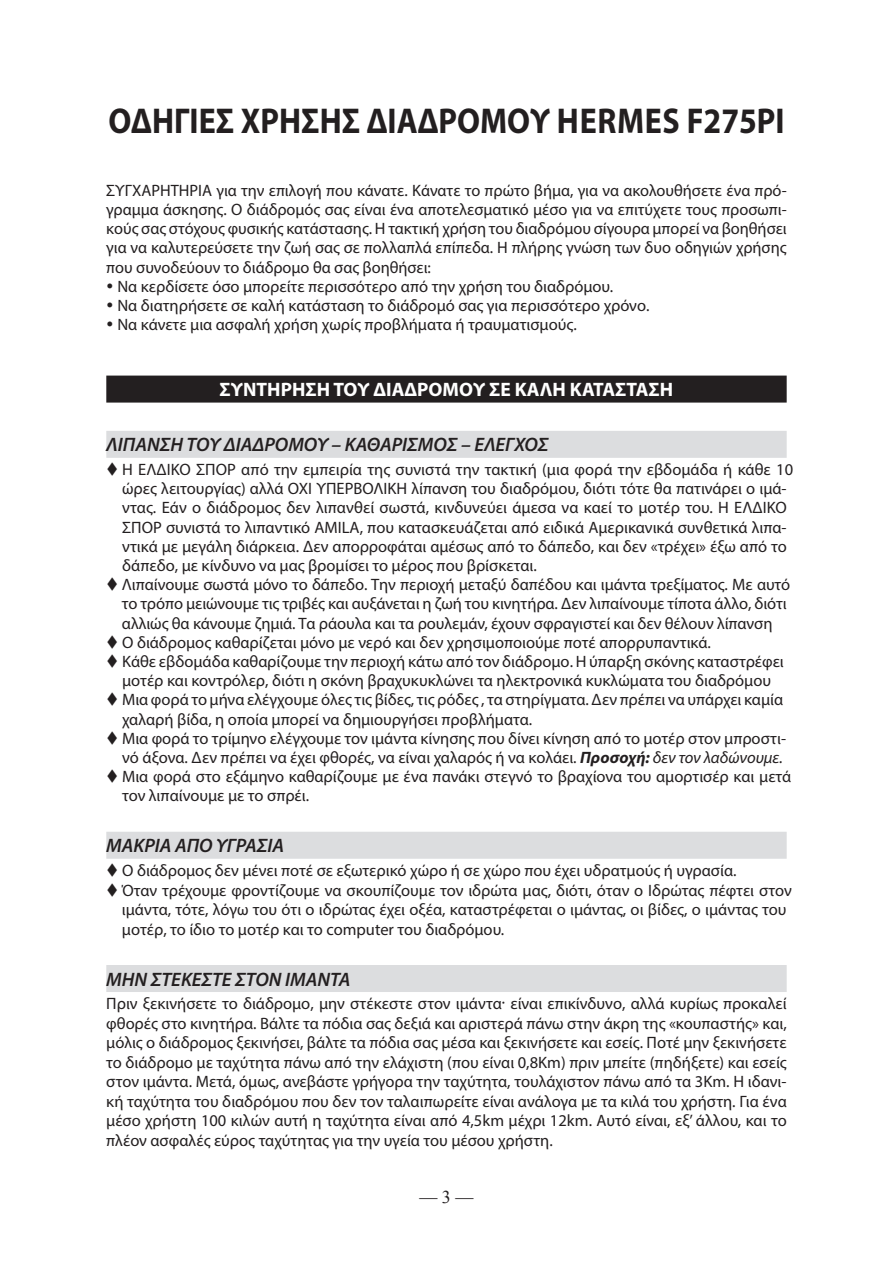
<style>
.page{position:relative;width:893px;height:1263px;background:#fff}
.page>*{position:absolute;margin:0;border:0;box-sizing:border-box;transform-origin:0 0}
.t1{font:700 36px "Myriad Pro";color:#231f20;scale:.89 1}
.t2{font:italic 600 19.5px "Myriad Pro";color:#231f20}
.t3{font:700 19.5px "Myriad Pro";color:#fff}
.t4{font:18px "Times New Roman";color:#231f20}
.t5{font:16.5px/19.2px "Myriad Pro";color:#231f20}
.s1{font-weight:700;font-style:italic}
.s2{font-style:italic}
</style>
<div class="page">
<div style="left:106px;top:376px;width:681px;height:27px;background:#231f20"></div>
<div style="left:106px;top:431px;width:681px;height:27px;background:#dcdddf"></div>
<div style="left:106px;top:832px;width:681px;height:27px;background:#dcdddf"></div>
<div style="left:106px;top:965px;width:681px;height:27px;background:#dcdddf"></div>
<h1 class="t1" style="left:108px;top:98px;width:761px">ΟΔΗΓΙΕΣ ΧΡΗΣΗΣ ΔΙΑΔΡΟΜΟΥ HERMES F275PI</h1>
<p class="t5" style="left:106px;top:180px;width:682px;text-align:justify">ΣΥΓΧΑΡΗΤΗΡΙΑ για την επιλογή που κάνατε. Κάνατε το πρώτο βήμα, για να ακολουθήσετε ένα πρό&shy;γραμμα άσκησης. Ο διάδρομός σας είναι ένα αποτελεσματικό μέσο για να επιτύχετε τους προσωπι&shy;κούς σας στόχους φυσικής κατάστασης. Η τακτική χρήση του διαδρόμου σίγουρα μπορεί να βοηθήσει για να καλυτερεύσετε την ζωή σας σε πολλαπλά επίπεδα. Η πλήρης γνώση των δυο οδηγιών χρήσης που συνοδεύουν το διάδρομο θα σας βοηθήσει:</p>
<p class="t5" style="left:106px;top:276px;width:508px">• Να κερδίσετε όσο μπορείτε περισσότερο από την χρήση του διαδρόμου.</p>
<p class="t5" style="left:106px;top:296px;width:545px">• Να διατηρήσετε σε καλή κατάσταση το διάδρομό σας για περισσότερο χρόνο.</p>
<p class="t5" style="left:106px;top:315px;width:472px">• Να κάνετε μια ασφαλή χρήση χωρίς προβλήματα ή τραυματισμούς.</p>
<p class="t3" style="left:220px;top:377px;width:455px">ΣΥΝΤΗΡΗΣΗ ΤΟΥ ΔΙΑΔΡΟΜΟΥ ΣΕ ΚΑΛΗ ΚΑΤΑΣΤΑΣΗ</p>
<p class="t2" style="left:106px;top:432px;width:444px">ΛΙΠΑΝΣΗ ΤΟΥ ΔΙΑΔΡΟΜΟΥ – ΚΑΘΑΡΙΣΜΟΣ – ΕΛΕΓΧΟΣ</p>
<p class="t5" style="left:122px;top:459px;width:672px;text-indent:-16px">▼ H EΛΔΙΚΟ ΣΠΟΡ από την εμπειρία της συνιστά την τακτική (μια φορά την εβδομάδα ή κάθε 10 ώρες λειτουργίας) αλλά ΟΧΙ ΥΠΕΡΒΟΛΙΚΗ λίπανση του διαδρόμου, διότι τότε θα πατινάρει ο ιμά&shy;ντας. Εάν ο διάδρομος δεν λιπανθεί σωστά, κινδυνεύει άμεσα να καεί το μοτέρ του. Η ΕΛΔΙΚΟ ΣΠΟΡ συνιστά το λιπαντικό AMILA, που κατασκευάζεται από ειδικά Αμερικανικά συνθετικά λιπα&shy;ντικά με μεγάλη διάρκεια. Δεν απορροφάται αμέσως από το δάπεδο, και δεν «τρέχει» έξω από το δάπεδο, με κίνδυνο να μας βρομίσει το μέρος που βρίσκεται.</p>
<p class="t5" style="left:122px;top:575px;width:670px;text-indent:-16px">▼ Λιπαίνουμε σωστά μόνο το δάπεδο. Την περιοχή μεταξύ δαπέδου και ιμάντα τρεξίματος. Με αυτό το τρόπο μειώνουμε τις τριβές και αυξάνεται η ζωή του κινητήρα. Δεν λιπαίνουμε τίποτα άλλο, διότι αλλιώς θα κάνουμε ζημιά. Τα ράουλα και τα ρουλεμάν, έχουν σφραγιστεί και δεν θέλουν λίπανση</p>
<p class="t5" style="left:106px;top:632px;width:606px">▼ Ο διάδρομος καθαρίζεται μόνο με νερό και δεν χρησιμοποιούμε ποτέ απορρυπαντικά.</p>
<p class="t5" style="left:106px;top:652px;width:679px;text-align:center">▼ Κάθε εβδομάδα καθαρίζουμε την περιοχή κάτω από τον διάδρομο. Η ύπαρξη σκόνης καταστρέφει μοτέρ και κοντρόλερ, διότι η σκόνη βραχυκυκλώνει τα ηλεκτρονικά κυκλώματα του διαδρόμου</p>
<p class="t5" style="left:122px;top:690px;width:662px;text-indent:-16px">▼ Μια φορά το μήνα ελέγχουμε όλες τις βίδες, τις ρόδες , τα στηρίγματα. Δεν πρέπει να υπάρχει καμία χαλαρή βίδα, η οποία μπορεί να δημιουργήσει προβλήματα.</p>
<p class="t5" style="left:106px;top:728px;width:681px;text-align:right">▼ Μια φορά το τρίμηνο ελέγχουμε τον ιμάντα κίνησης που δίνει κίνηση από το μοτέρ στον μπροστι&shy;νό άξονα. Δεν πρέπει να έχει φθορές, να είναι χαλαρός ή να κολάει. <span class="s1">Προσοχή:</span> <span class="s2">δεν τον λαδώνουμε.</span></p>
<p class="t5" style="left:122px;top:767px;width:671px;text-indent:-16px">▼ Μια φορά στο εξάμηνο καθαρίζουμε με ένα πανάκι στεγνό το βραχίονα του αμορτισέρ και μετά τον λιπαίνουμε με το σπρέι.</p>
<p class="t2" style="left:106px;top:833px;width:179px">ΜΑΚΡΙΑ ΑΠΟ ΥΓΡΑΣΙΑ</p>
<p class="t5" style="left:106px;top:861px;width:632px">▼ Ο διάδρομος δεν μένει ποτέ σε εξωτερικό χώρο ή σε χώρο που έχει υδρατμούς ή υγρασία.</p>
<p class="t5" style="left:122px;top:880px;width:671px;text-indent:-16px">▼ Όταν τρέχουμε φροντίζουμε να σκουπίζουμε τον ιδρώτα μας, διότι, όταν ο Ιδρώτας πέφτει στον ιμάντα, τότε, λόγω του ότι ο ιδρώτας έχει οξέα, καταστρέφεται ο ιμάντας, οι βίδες, ο ιμάντας του μοτέρ, το ίδιο το μοτέρ και το computer του διαδρόμου.</p>
<p class="t2" style="left:106px;top:967px;width:245px">ΜΗΝ ΣΤΕΚΕΣΤΕ ΣΤΟΝ ΙΜΑΝΤΑ</p>
<p class="t5" style="left:106px;top:994px;width:682px;text-align:justify">Πριν ξεκινήσετε το διάδρομο, μην στέκεστε στον ιμάντα· είναι επικίνδυνο, αλλά κυρίως προκαλεί φθορές στο κινητήρα. Βάλτε τα πόδια σας δεξιά και αριστερά πάνω στην άκρη της «κουπαστής» και, μόλις ο διάδρομος ξεκινήσει, βάλτε τα πόδια σας μέσα και ξεκινήσετε και εσείς. Ποτέ μην ξεκινήσετε το διάδρομο με ταχύτητα πάνω από την ελάχιστη (που είναι 0,8Km) πριν μπείτε (πηδήξετε) και εσείς στον ιμάντα. Μετά, όμως, ανεβάστε γρήγορα την ταχύτητα, τουλάχιστον πάνω από τα 3Km. Η ιδανι&shy;κή ταχύτητα του διαδρόμου που δεν τον ταλαιπωρείτε είναι ανάλογα με τα κιλά του χρήστη. Για ένα μέσο χρήστη 100 κιλών αυτή η ταχύτητα είναι από 4,5km μέχρι 12km. Αυτό είναι, εξ’ άλλου, και το πλέον ασφαλές εύρος ταχύτητας για την υγεία του μέσου χρήστη.</p>
<p class="t4" style="left:419px;top:1185px;width:55px">— 3 —</p>
</div>
